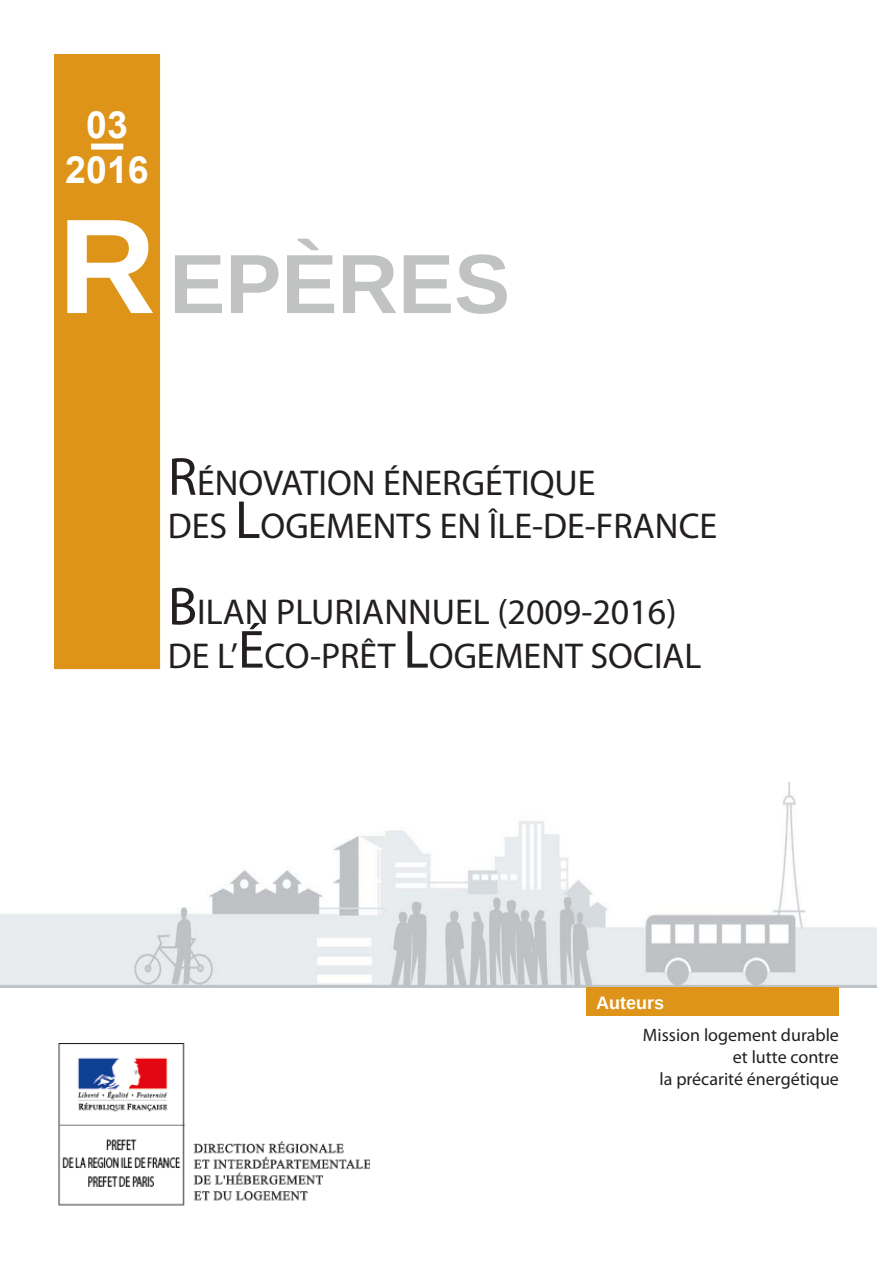
<style>
.page{position:relative;width:893px;height:1263px;background:#fff}
.page>*{position:absolute;margin:0;border:0;box-sizing:border-box;transform-origin:0 0}
.t1{font:700 84px "Liberation Sans";color:#c1c3c2}
.Titre_partie{font:700 37.5px "Arial";color:#fff}
.t2{font:36px "Myriad Pro";color:#231f20}
.t3{font:18px "Myriad Pro";color:#231f20}
.t4{font:700 18px "Liberation Sans";color:#fff}
.s1{font-size:135px;color:#fff}
.s2{font-size:54px}
</style>
<div class="page">
<div style="left:54px;top:54px;width:106px;height:615px;background:#de9418"></div>
<img style="left:0;top:782px;width:876px;height:205px">
<div style="left:91px;top:144px;width:32px;height:6px;background:#fff"></div>
<img style="left:58px;top:1044px;width:312px;height:162px">
<div style="left:587px;top:987px;width:252px;height:29px;background:#de9418"></div>
<p class="Titre_partie" style="left:86px;top:100px;width:43px">03</p>
<p class="Titre_partie" style="left:65px;top:145px;width:85px">2016</p>
<p class="t1" style="left:58px;top:226px;width:453px"><span class="s1">R</span> EPÈRES</p>
<p class="t2" style="left:168px;top:460px;width:429px"><span class="s2">R</span>ÉNOVATION ÉNERGÉTIQUE</p>
<p class="t2" style="left:168px;top:504px;width:551px">DES <span class="s2">L</span>OGEMENTS EN ÎLE-DE-FRANCE</p>
<p class="t2" style="left:168px;top:590px;width:510px"><span class="s2">B</span>ILAN PLURIANNUEL (2009-2016)</p>
<p class="t2" style="left:168px;top:633px;width:535px">DE L’<span class="s2">É</span>CO-PRÊT <span class="s2">L</span>OGEMENT SOCIAL</p>
<p class="t4" style="left:596px;top:990px;width:70px">Auteurs</p>
<p class="t3" style="left:643px;top:1024px;width:198px">Mission logement durable</p>
<p class="t3" style="left:733px;top:1046px;width:108px">et lutte contre</p>
<p class="t3" style="left:660px;top:1067px;width:181px">la précarité énergétique</p>
</div>
